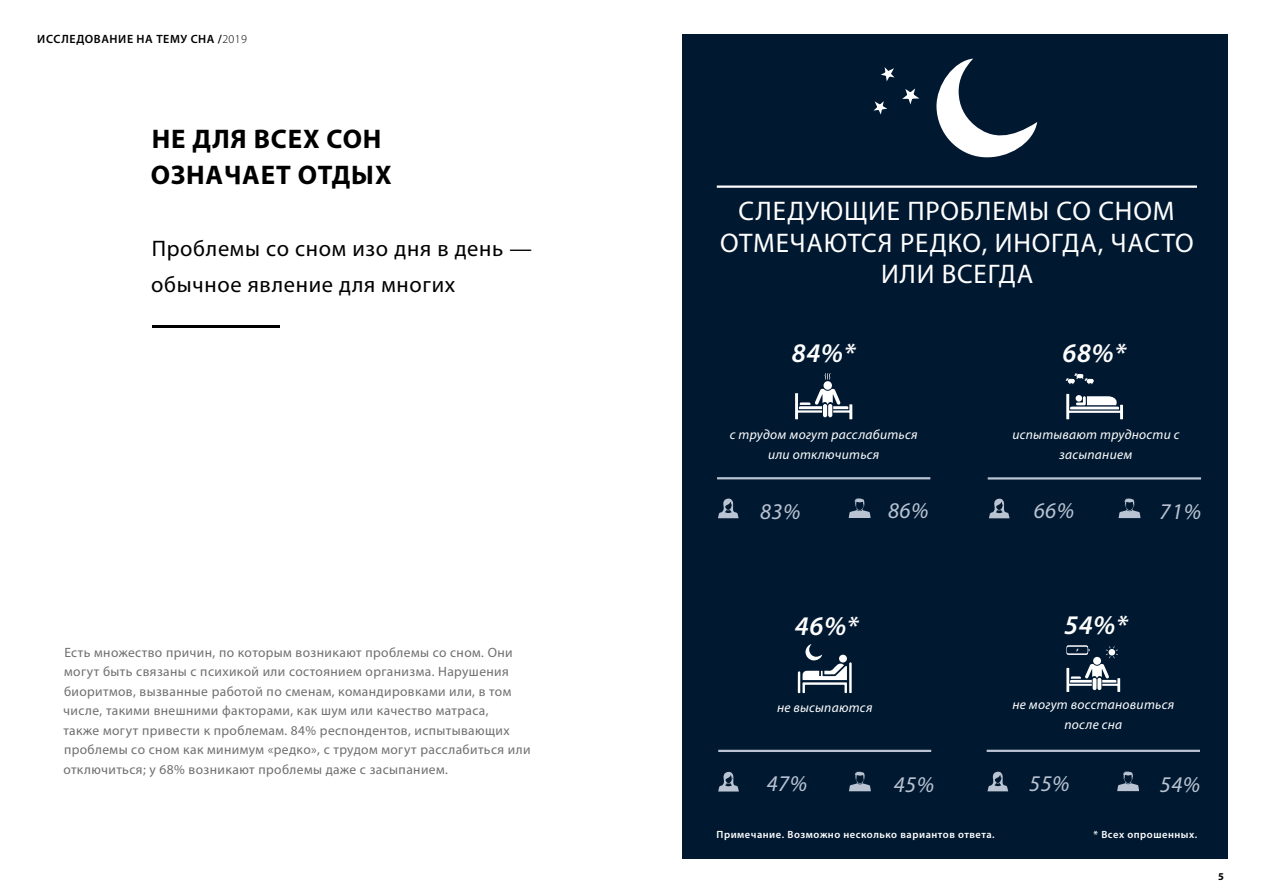
<style>
.page{position:relative;width:1263px;height:893px;background:#fff}
.page>*{position:absolute;margin:0;border:0;box-sizing:border-box;transform-origin:0 0}
.t1{font:27px/31.5px "Myriad Pro";letter-spacing:.03em;color:#fff;text-align:center}
.t2{font:700 27px/36px "Myriad Pro";letter-spacing:.03em;color:#000}
.t3{font:italic 600 27px "Myriad Pro";letter-spacing:.02em;color:#fff}
.t4{font:22.5px/36px "Myriad Pro";letter-spacing:.03em;color:#000}
.t5{font:italic 22.5px "Myriad Pro";letter-spacing:.02em;color:#bac3d2}
.t6{font:13.5px/19.5px "Myriad Pro";letter-spacing:.03em;color:#706f6f}
.t7{font:italic 13.5px/19.5px "Myriad Pro";letter-spacing:.02em;color:#fff;text-align:center}
.t8{font:600 12px "Myriad Pro";letter-spacing:.05em;color:#000}
.t9{font:600 10.5px "Myriad Pro";letter-spacing:.05em;color:#fff}
.t10{font:700 10.5px "Myriad Pro";color:#000}
.s1{font-weight:300}
</style>
<div class="page">
<div style="left:682px;top:34px;width:546px;height:825px;background:#001931"></div>
<hr style="left:717px;top:186px;width:480px;height:2px;background:#fff">
<svg style="left:718px;top:499px;width:21px;height:19px"></svg>
<svg style="left:849px;top:498px;width:21px;height:20px"></svg>
<svg style="left:1066px;top:394px;width:57px;height:25px"></svg>
<div style="left:1075px;top:395px;width:7px;height:7px;background:#fff;border-radius:50%"></div>
<svg style="left:1065px;top:373px;width:28px;height:11px"></svg>
<svg style="left:795px;top:389px;width:57px;height:30px"></svg>
<div style="left:823px;top:381px;width:9px;height:9px;background:#fff;border-radius:50%"></div>
<svg style="left:824px;top:373px;width:6px;height:7px"></svg>
<svg style="left:1066px;top:664px;width:54px;height:28px"></svg>
<div style="left:1093px;top:657px;width:8px;height:8px;background:#fff;border-radius:50%"></div>
<svg style="left:1106px;top:646px;width:12px;height:12px"></svg>
<svg style="left:1066px;top:645px;width:24px;height:10px"></svg>
<svg style="left:798px;top:644px;width:54px;height:49px"></svg>
<div style="left:839px;top:655px;width:8px;height:7px;background:#fff;border-radius:50%"></div>
<svg style="left:989px;top:499px;width:20px;height:19px"></svg>
<svg style="left:1118px;top:498px;width:22px;height:20px"></svg>
<svg style="left:718px;top:772px;width:21px;height:19px"></svg>
<svg style="left:849px;top:772px;width:22px;height:19px"></svg>
<svg style="left:987px;top:772px;width:21px;height:19px"></svg>
<svg style="left:1117px;top:771px;width:22px;height:20px"></svg>
<hr style="left:717px;top:477px;width:213px;height:2px;background:#bac3d2">
<hr style="left:718px;top:750px;width:213px;height:2px;background:#bac3d2">
<hr style="left:988px;top:477px;width:213px;height:3px;background:#bac3d2">
<hr style="left:987px;top:750px;width:213px;height:2px;background:#bac3d2">
<svg style="left:936px;top:59px;width:101px;height:99px"></svg>
<svg style="left:881px;top:67px;width:13px;height:14px"></svg>
<svg style="left:902px;top:88px;width:17px;height:16px"></svg>
<svg style="left:873px;top:101px;width:14px;height:14px"></svg>
<hr style="left:152px;top:325px;width:127px;height:3px;background:#000">
<p class="t8" style="left:37px;top:31px;width:211px">ИССЛЕДОВАНИЕ НА ТЕМУ СНА /<span class="s1">2019</span></p>
<h1 class="t2" style="left:151px;top:120px;width:242px">НЕ ДЛЯ ВСЕХ СОН<br>ОЗНАЧАЕТ ОТДЫХ</h1>
<h2 class="t4" style="left:151px;top:230px;width:382px">Проблемы со сном изо дня в день — обычное явление для многих</h2>
<p class="t6" style="left:63px;top:642px;width:469px">Есть множество причин, по которым возникают проблемы со сном. Они могут быть связаны с психикой или состоянием организма. Нарушения биоритмов, вызванные работой по сменам, командировками или, в том числе, такими внешними факторами, как шум или качество матраса,<br>также могут привести к проблемам. 84% респондентов, испытывающих проблемы со сном как минимум «редко», с трудом могут расслабиться или отключиться; у 68% возникают проблемы даже с засыпанием.</p>
<h1 class="t1" style="left:720px;top:195px;width:475px">СЛЕДУЮЩИЕ ПРОБЛЕМЫ СО СНОМ<br>ОТМЕЧАЮТСЯ РЕДКО, ИНОГДА, ЧАСТО<br>ИЛИ ВСЕГДА</h1>
<h1 class="t3" style="left:792px;top:336px;width:65px">84%*</h1>
<h1 class="t3" style="left:1062px;top:336px;width:65px">68%*</h1>
<p class="t7" style="left:730px;top:425px;width:189px">с трудом могут расслабиться или отключиться</p>
<p class="t7" style="left:1012px;top:425px;width:169px">испытывают трудности с засыпанием</p>
<h2 class="t5" style="left:760px;top:497px;width:42px">83%</h2>
<h2 class="t5" style="left:888px;top:497px;width:42px">86%</h2>
<h2 class="t5" style="left:1034px;top:496px;width:42px">66%</h2>
<h2 class="t5" style="left:1159px;top:497px;width:43px">71%</h2>
<h1 class="t3" style="left:795px;top:608px;width:65px">46%*</h1>
<h1 class="t3" style="left:1064px;top:608px;width:65px">54%*</h1>
<p class="t7" style="left:777px;top:697px;width:97px">не высыпаются</p>
<p class="t7" style="left:1012px;top:695px;width:163px">не могут восстановиться после сна</p>
<h2 class="t5" style="left:767px;top:769px;width:42px">47%</h2>
<h2 class="t5" style="left:894px;top:770px;width:42px">45%</h2>
<h2 class="t5" style="left:1029px;top:769px;width:42px">55%</h2>
<h2 class="t5" style="left:1160px;top:770px;width:42px">54%</h2>
<p class="t9" style="left:716px;top:827px;width:280px">Примечание. Возможно несколько вариантов ответа.</p>
<p class="t9" style="left:1093px;top:827px;width:105px">* Всех опрошенных.</p>
<p class="t10" style="left:1218px;top:869px;width:7px">5</p>
</div>
